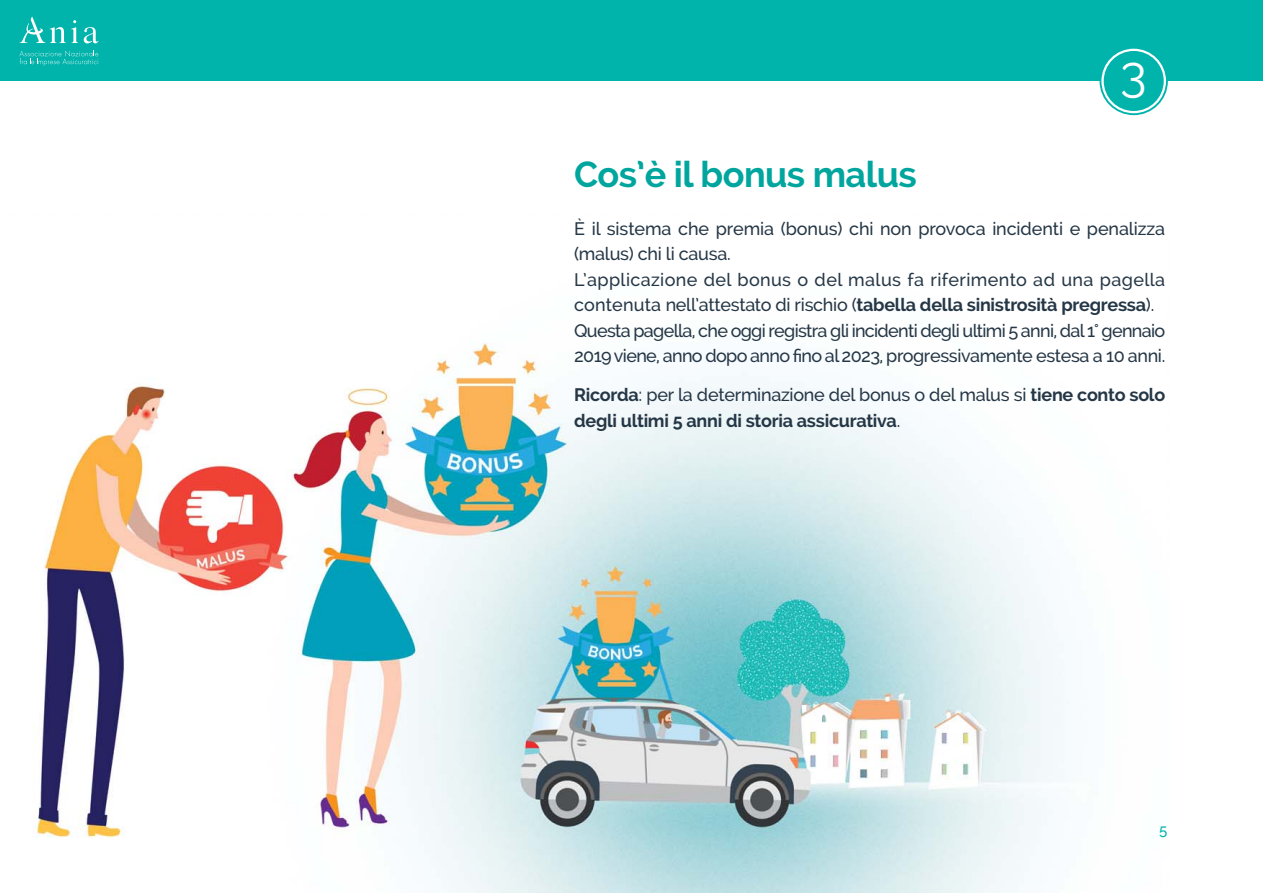
<style>
.page{position:relative;width:1263px;height:893px;background:#fff}
.page>*{position:absolute;margin:0;border:0;box-sizing:border-box;transform-origin:0 0}
.t1{font:49.5px "Raleway";color:#fff}
.t2{font:700 36px "Raleway";letter-spacing:-.015em;color:#00a69e}
.t3{font:500 18px/25.5px "Raleway";letter-spacing:-.015em;color:#253746}
.t4{font:700 18px/25.5px "Raleway";letter-spacing:-.015em;color:#253746}
.t5{font:500 15px "Raleway";color:#00b4ab}
.s1{font-weight:700}
.s2{font-weight:500}
</style>
<div class="page">
<img style="left:34px;top:342px;width:1036px;height:551px">
<div style="left:114px;top:0;width:1149px;height:81px;background:#00b4ab"></div>
<div style="left:0;top:0;width:112px;height:81px;background:#00b4ab"></div>
<svg style="left:19px;top:17px;width:59px;height:26px"></svg>
<svg style="left:84px;top:27px;width:15px;height:16px"></svg>
<svg style="left:20px;top:50px;width:79px;height:16px"></svg>
<svg style="left:1100px;top:48px;width:67px;height:66px"></svg>
<div style="left:1099px;top:47px;width:69px;height:68px;border:2px solid #00b4ac;border-radius:50%"></div>
<div style="left:1104px;top:51px;width:60px;height:60px;background:#00b4ac;border-radius:50%"></div>
<h1 class="t1" style="left:1120px;top:45px;width:28px">3</h1>
<h2 class="t2" style="left:574px;top:161px;width:344px">Cos’è il bonus malus</h2>
<p class="t3" style="left:574px;top:217px;width:593px">È il sistema che premia (bonus) chi non provoca incidenti e penalizza (malus) chi li causa.<br>L’applicazione del bonus o del malus fa riferimento ad una pagella contenuta nell’attestato di rischio (<span class="s1">tabella della sinistrosità pregressa</span>).<br>Questa pagella, che oggi registra gli incidenti degli ultimi 5 anni, dal 1° gennaio 2019 viene, anno dopo anno fino al 2023, progressivamente estesa a 10 anni.</p>
<p class="t4" style="left:574px;top:384px;width:593px">Ricorda<span class="s2">: per la determinazione del bonus o del malus si</span> tiene conto solo degli ultimi 5 anni di storia assicurativa<span class="s2">.</span></p>
<p class="t5" style="left:1159px;top:824px;width:10px">5</p>
</div>
